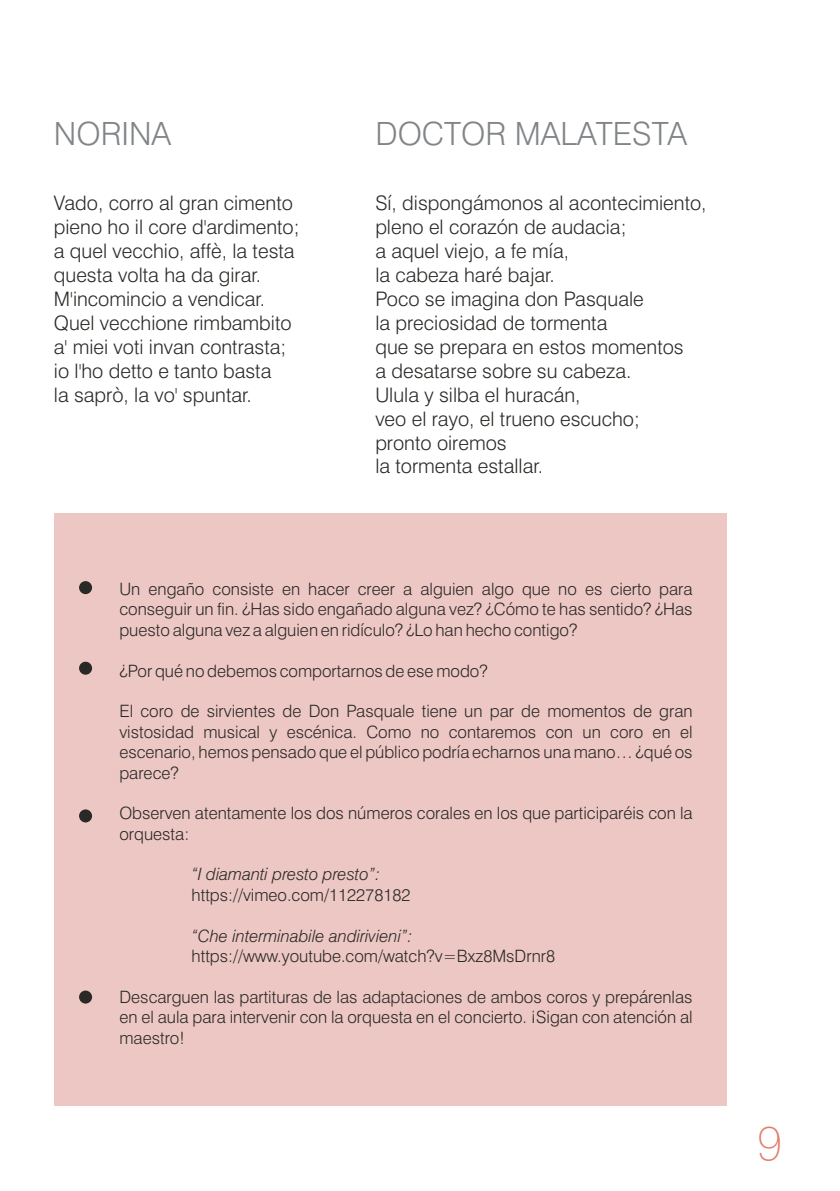
<style>
.page{position:relative;width:840px;height:1191px;background:#fff}
.page>*{position:absolute;margin:0;border:0;box-sizing:border-box;transform-origin:0 0}
.t1{font:100 48px "Swiss 721 BT";color:#e37d69}
.t2{font:300 32px "Swiss 721 BT";color:#828587}
.t3{font:300 20px/24px "Swiss 721 BT";color:#292926}
.t4{font:300 17px/20.4px "Swiss 721 BT";color:#292926;text-align:justify}
.t5{font:italic 300 17px "Swiss 721 BT";color:#292926}
</style>
<div class="page">
<div style="left:54px;top:513px;width:672px;height:592px;background:#edc7c4"></div>
<div style="left:79px;top:581px;width:13px;height:13px;background:#292926;border-radius:50%"></div>
<div style="left:79px;top:661px;width:13px;height:13px;background:#292926;border-radius:50%"></div>
<div style="left:79px;top:809px;width:13px;height:13px;background:#292926;border-radius:50%"></div>
<div style="left:79px;top:990px;width:13px;height:13px;background:#292926;border-radius:50%"></div>
<h2 class="t2" style="left:54px;top:120px;width:119px">NORINA</h2>
<p class="t3" style="left:54px;top:192px;width:247px">Vado, corro al gran cimento pieno ho il core d'ardimento; a quel vecchio, affè, la testa questa volta ha da girar.<br>M'incomincio a vendicar.<br>Quel vecchione rimbambito a' miei voti invan contrasta; io l'ho detto e tanto basta<br>la saprò, la vo' spuntar.</p>
<h2 class="t2" style="left:375px;top:120px;width:313px">DOCTOR MALATESTA</h2>
<p class="t3" style="left:375px;top:192px;width:332px">Sí, dispongámonos al acontecimiento, pleno el corazón de audacia;<br>a aquel viejo, a fe mía,<br>la cabeza haré bajar.<br>Poco se imagina don Pasquale<br>la preciosidad de tormenta<br>que se prepara en estos momentos<br>a desatarse sobre su cabeza.<br>Ulula y silba el huracán,<br>veo el rayo, el trueno escucho;<br>pronto oiremos<br>la tormenta estallar.</p>
<p class="t4" style="left:119px;top:580px;width:574px">Un engaño consiste en hacer creer a alguien algo que no es cierto para conseguir un fin. ¿Has sido engañado alguna vez? ¿Cómo te has sentido? ¿Has puesto alguna vez a alguien en ridículo? ¿Lo han hecho contigo?</p>
<p class="t4" style="left:119px;top:662px;width:369px">¿Por qué no debemos comportarnos de ese modo?</p>
<p class="t4" style="left:119px;top:703px;width:574px">El coro de sirvientes de Don Pasquale tiene un par de momentos de gran vistosidad musical y escénica. Como no contaremos con un coro en el escenario, hemos pensado que el público podría echarnos una mano… ¿qué os parece?</p>
<p class="t4" style="left:119px;top:804px;width:574px">Observen atentamente los dos números corales en los que participaréis con la orquesta:</p>
<p class="t5" style="left:191px;top:867px;width:190px">“I diamanti presto presto”:</p>
<p class="t4" style="left:191px;top:886px;width:220px">https://vimeo.com/112278182</p>
<p class="t5" style="left:191px;top:928px;width:222px">“Che interminabile andirivieni”:</p>
<p class="t4" style="left:191px;top:947px;width:365px">https://www.youtube.com/watch?v=Bxz8MsDrnr8</p>
<p class="t4" style="left:119px;top:988px;width:574px">Descarguen las partituras de las adaptaciones de ambos coros y prepárenlas en el aula para intervenir con la orquesta en el concierto. ¡Sigan con atención al maestro!</p>
<h1 class="t1" style="left:756px;top:1123px;width:27px">9</h1>
</div>
